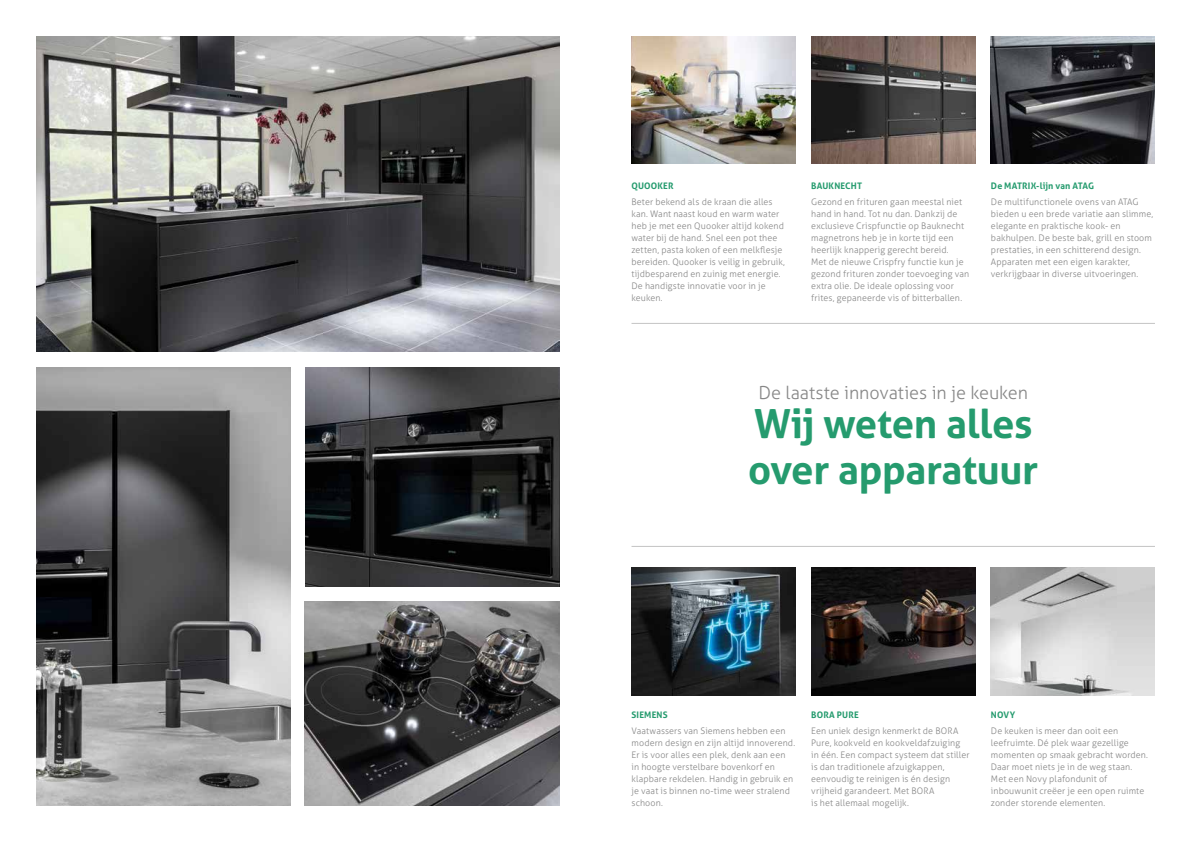
<style>
.page{position:relative;width:1191px;height:842px;background:#fff}
.page>*{position:absolute;margin:0;border:0;box-sizing:border-box;transform-origin:0 0}
.t1{font:700 40px/46px "Aller";letter-spacing:-.01em;color:#259b6e}
.t2{font:300 18px "Aller";letter-spacing:-.005em;color:#878787}
.t3{font:300 9px/12px "Aller";letter-spacing:.01em;color:#878787}
.t4{font:700 9px "Aller";letter-spacing:.015em;color:#259b6e}
</style>
<div class="page">
<img style="left:36px;top:367px;width:254px;height:439px">
<img style="left:305px;top:601px;width:254px;height:205px">
<img style="left:305px;top:367px;width:254px;height:219px">
<img style="left:36px;top:36px;width:523px;height:316px">
<img style="left:631px;top:36px;width:164px;height:128px">
<img style="left:631px;top:568px;width:164px;height:127px">
<img style="left:811px;top:36px;width:164px;height:128px">
<img style="left:811px;top:568px;width:164px;height:127px">
<img style="left:991px;top:568px;width:164px;height:127px">
<hr style="left:631px;top:323px;width:524px;height:1px;background:#878787">
<hr style="left:631px;top:546px;width:524px;height:1px;background:#878787">
<img style="left:991px;top:36px;width:164px;height:128px">
<p class="t4" style="left:631px;top:180px;width:43px">QUOOKER</p>
<p class="t3" style="left:631px;top:196px;width:155px">Beter bekend als de kraan die alles kan. Want naast koud en warm water heb je met een Quooker altijd kokend water bij de hand. Snel een pot thee zetten, pasta koken of een melkflesje bereiden. Quooker is veilig in gebruik, tijdbesparend en zuinig met energie.<br>De handigste innovatie voor in je keuken.</p>
<p class="t4" style="left:811px;top:180px;width:52px">BAUKNECHT</p>
<p class="t3" style="left:811px;top:196px;width:160px">Gezond en frituren gaan meestal niet hand in hand. Tot nu dan. Dankzij de exclusieve Crispfunctie op Bauknecht magnetrons heb je in korte tijd een heerlijk knapperig gerecht bereid.<br>Met de nieuwe Crispfry functie kun je gezond frituren zonder toevoeging van extra olie. De ideale oplossing voor frites, gepaneerde vis of bitterballen.</p>
<p class="t4" style="left:991px;top:180px;width:104px">De MATRIX-lijn van ATAG</p>
<p class="t3" style="left:991px;top:196px;width:164px">De multifunctionele ovens van ATAG bieden u een brede variatie aan slimme, elegante en praktische kook- en bakhulpen. De beste bak, grill en stoom prestaties, in een schitterend design.<br>Apparaten met een eigen karakter, verkrijgbaar in diverse uitvoeringen.</p>
<h2 class="t2" style="left:758px;top:382px;width:271px">De laatste innovaties in je keuken</h2>
<h1 class="t1" style="left:748px;top:401px;width:291px">Wij weten alles over apparatuur</h1>
<p class="t4" style="left:631px;top:709px;width:38px">SIEMENS</p>
<p class="t3" style="left:631px;top:724px;width:165px">Vaatwassers van Siemens hebben een modern design en zijn altijd innoverend.<br>Er is voor alles een plek, denk aan een in hoogte verstelbare bovenkorf en klapbare rekdelen. Handig in gebruik en je vaat is binnen no-time weer stralend schoon.</p>
<p class="t4" style="left:811px;top:709px;width:49px">BORA PURE</p>
<p class="t3" style="left:811px;top:724px;width:160px">Een uniek design kenmerkt de BORA Pure, kookveld en kookveldafzuiging in één. Een compact systeem dat stiller is dan traditionele afzuigkappen, eenvoudig te reinigen is én design vrijheid garandeert. Met BORA<br>is het allemaal mogelijk.</p>
<p class="t4" style="left:991px;top:709px;width:26px">NOVY</p>
<p class="t3" style="left:991px;top:724px;width:159px">De keuken is meer dan ooit een leefruimte. Dé plek waar gezellige momenten op smaak gebracht worden.<br>Daar moet niets je in de weg staan.<br>Met een Novy plafondunit of inbouwunit creëer je een open ruimte zonder storende elementen.</p>
</div>
